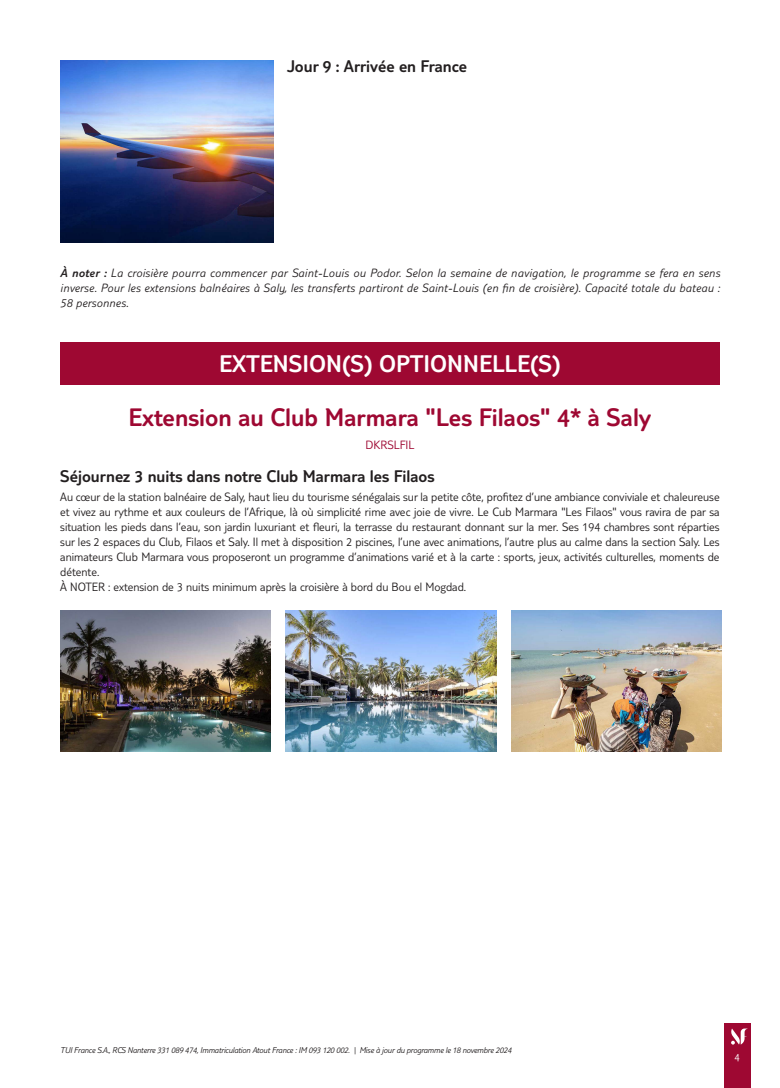
<style>
.page{position:relative;width:780px;height:1088px;background:#fff}
.page>*{position:absolute;margin:0;border:0;box-sizing:border-box;transform-origin:0 0}
.t1{font:300 26.25px "TUI Type";color:#9e0832}
.t2{font:300 25px "TUI Type";color:#fff}
.t3{font:300 17.5px "TUI Type";color:#231f20}
.t4{font:300 12.5px/15px "TUI Type";color:#231f20}
.t5{font:italic 300 12.5px/15px "TUI Type";letter-spacing:.02em;color:#231f20;text-align:justify}
.t6{font:300 12.5px "TUI Type";color:#9e0832}
.t7{font:300 11.25px "TUI Type";color:#fff}
.t8{font:italic 300 8.75px "TUI Type";letter-spacing:-.02em;color:#231f20}
.s1{font-style:inherit}
</style>
<div class="page">
<div style="left:724px;top:1023px;width:26px;height:65px;background:#9e0832"></div>
<svg style="left:731px;top:1028px;width:17px;height:16px"></svg>
<img style="left:60px;top:60px;width:213px;height:182px">
<div style="left:60px;top:343px;width:659px;height:42px;background:#9e0832"></div>
<img style="left:60px;top:610px;width:210px;height:142px">
<img style="left:286px;top:610px;width:210px;height:142px">
<img style="left:511px;top:610px;width:210px;height:142px">
<h3 class="t3" style="left:287px;top:56px;width:181px">Jour 9 : Arrivée en France</h3>
<p class="t5" style="left:60px;top:265px;width:661px"><span class="s1">À noter :</span> La croisière pourra commencer par Saint-Louis ou Podor. Selon la semaine de navigation, le programme se fera en sens inverse. Pour les extensions balnéaires à Saly, les transferts partiront de Saint-Louis (en fin de croisière). Capacité totale du bateau :<br>58 personnes.</p>
<h2 class="t2" style="left:219px;top:350px;width:343px">EXTENSION(S) OPTIONNELLE(S)</h2>
<h1 class="t1" style="left:129px;top:402px;width:524px">Extension au Club Marmara "Les Filaos" 4* à Saly</h1>
<p class="t6" style="left:365px;top:438px;width:50px">DKRSLFIL</p>
<h3 class="t3" style="left:60px;top:466px;width:376px">Séjournez 3 nuits dans notre Club Marmara les Filaos</h3>
<p class="t4" style="left:60px;top:489px;width:661px">Au cœur de la station balnéaire de Saly, haut lieu du tourisme sénégalais sur la petite côte, profitez d’une ambiance conviviale et chaleureuse et vivez au rythme et aux couleurs de l’Afrique, là où simplicité rime avec joie de vivre. Le Cub Marmara "Les Filaos" vous ravira de par sa situation les pieds dans l’eau, son jardin luxuriant et fleuri, la terrasse du restaurant donnant sur la mer. Ses 194 chambres sont réparties sur les 2 espaces du Club, Filaos et Saly. Il met à disposition 2 piscines, l’une avec animations, l’autre plus au calme dans la section Saly. Les animateurs Club Marmara vous proposeront un programme d’animations varié et à la carte : sports, jeux, activités culturelles, moments de détente.<br>À NOTER : extension de 3 nuits minimum après la croisière à bord du Bou el Mogdad.</p>
<p class="t8" style="left:60px;top:1045px;width:452px">TUI France S.A., RCS Nanterre 331 089 474, Immatriculation Atout France : IM 093 120 002. | Mise à jour du programme le 18 novembre 2024</p>
<p class="t7" style="left:734px;top:1050px;width:7px">4</p>
</div>
